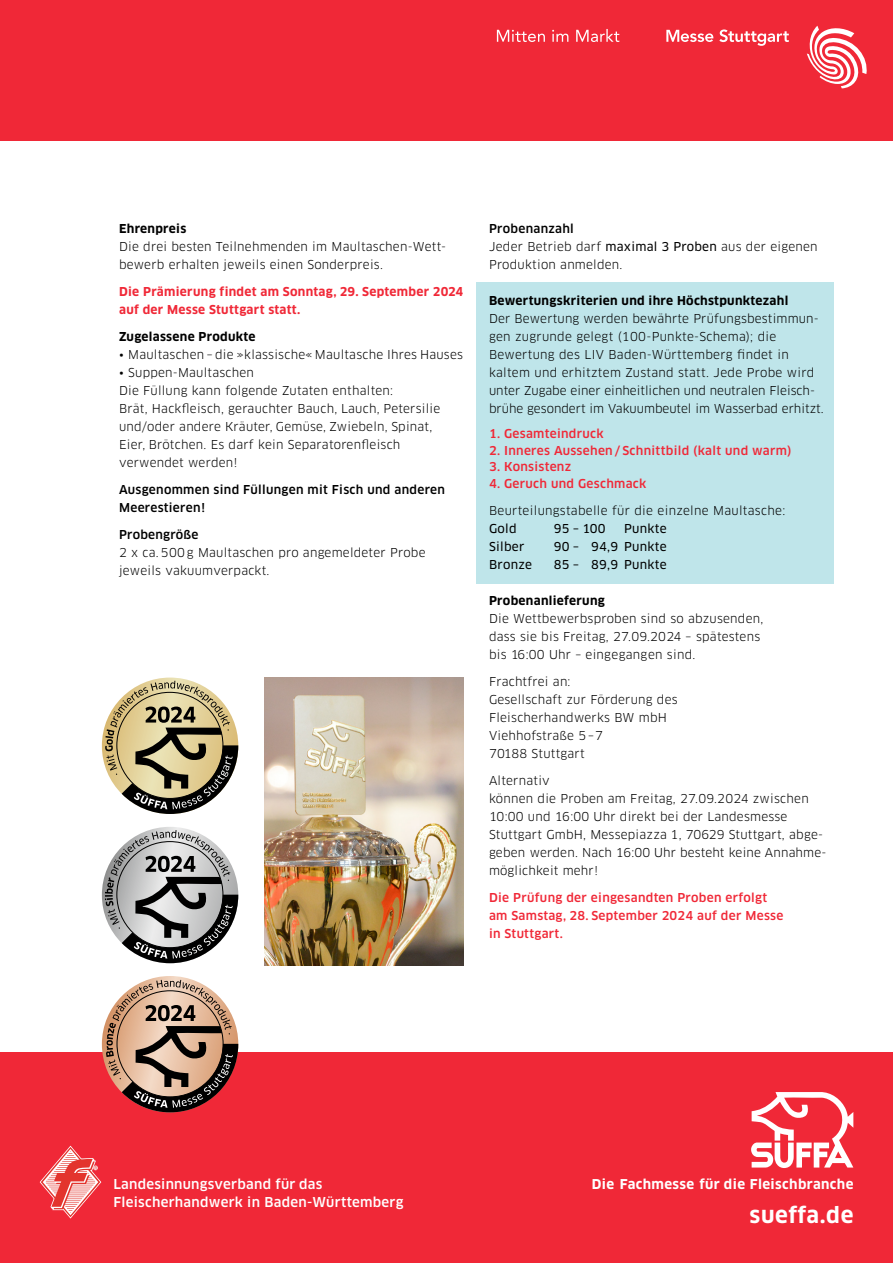
<style>
.page{position:relative;width:893px;height:1263px;background:#fff}
.page>*{position:absolute;margin:0;border:0;box-sizing:border-box;transform-origin:0 0}
.t1{font:700 21.75px "Clan Pro";letter-spacing:.025em;color:#fff}
.t2{font:500 13.35px/18.6px "Clan Pro";letter-spacing:.02em;color:#fff}
.Text_Weiss_Bold{font:700 13.35px "Clan Pro";letter-spacing:.03em;color:#fff}
.Copy_ClanBook_8pt{font:12px/18px "Clan Pro";letter-spacing:.02em;color:#000}
.Copy_ClanBook_8pt-2{font:12px/18px "Clan Pro";color:#000}
.Copy_ClanBook_8pt-3{font:500 12px/18px "Clan Pro";letter-spacing:.025em;color:#f02837}
.Text_Bold{font:12px/18px "Clan Pro";letter-spacing:.02em;color:#000}
.Copy_ClanBook_8pt-4{font:500 12px/18px "Clan Pro";letter-spacing:.025em;color:#000}
.Copy_ClanBook_8pt-5{font:700 12px "Clan Pro";letter-spacing:.025em;color:#000}
.Copy_ClanBook_8pt-6{font:700 12px "Clan Pro";letter-spacing:.025em;color:#f02837}
.Copy_ClanBook_8pt-7{font:12px "Clan Pro News";letter-spacing:.025em;color:#000}
.Text_Bold-2{font:700 12px "Clan Pro";letter-spacing:.025em;color:#000}
.Text_Bold_Rot{font:700 12px "Clan Pro";letter-spacing:.025em;color:#f02837}
.Text_Medium{font:12px "Clan Pro News";letter-spacing:.025em;color:#000}
.s1{font-family:"Clan Pro News"}
</style>
<div class="page">
<div style="left:476px;top:282px;width:357px;height:301px;background:#bfe5ea"></div>
<div style="left:0;top:0;width:893px;height:140px;background:#f02837"></div>
<svg style="left:719px;top:29px;width:70px;height:17px"></svg>
<svg style="left:807px;top:26px;width:60px;height:62px"></svg>
<svg style="left:666px;top:30px;width:47px;height:12px"></svg>
<svg style="left:552px;top:30px;width:16px;height:12px"></svg>
<svg style="left:576px;top:29px;width:43px;height:13px"></svg>
<svg style="left:497px;top:30px;width:48px;height:12px"></svg>
<img style="left:265px;top:677px;width:198px;height:288px">
<div style="left:0;top:1052px;width:893px;height:211px;background:#f02837"></div>
<svg style="left:40px;top:1145px;width:62px;height:74px"></svg>
<svg style="left:751px;top:1092px;width:102px;height:76px"></svg>
<svg style="left:106px;top:980px;width:132px;height:132px"></svg>
<svg style="left:105px;top:830px;width:133px;height:133px"></svg>
<svg style="left:105px;top:681px;width:133px;height:133px"></svg>
<p class="Text_Bold-2" style="left:119px;top:221px;width:69px">Ehrenpreis</p>
<p class="Copy_ClanBook_8pt" style="left:119px;top:237px;width:329px">Die drei besten Teilnehmenden im Maultaschen-Wett&shy;bewerb erhalten jeweils einen Sonderpreis.</p>
<p class="Copy_ClanBook_8pt-6" style="left:119px;top:284px;width:346px">Die Prämierung findet am Sonntag, 29. September 2024</p>
<p class="Text_Bold_Rot" style="left:119px;top:302px;width:183px">auf der Messe Stuttgart statt.</p>
<p class="Copy_ClanBook_8pt-5" style="left:119px;top:329px;width:138px">Zugelassene Produkte</p>
<p class="Copy_ClanBook_8pt" style="left:119px;top:345px;width:345px">• Maultaschen – die »klassische« Maultasche Ihres Hauses</p>
<p class="Copy_ClanBook_8pt" style="left:119px;top:363px;width:136px">• Suppen-Maultaschen</p>
<p class="Copy_ClanBook_8pt" style="left:119px;top:381px;width:323px">Die Füllung kann folgende Zutaten enthalten:<br>Brät, Hackfleisch, gerauchter Bauch, Lauch, Petersilie und/oder andere Kräuter, Gemüse, Zwiebeln, Spinat, Eier, Brötchen. Es darf kein Separatorenfleisch verwendet werden!</p>
<p class="Copy_ClanBook_8pt-4" style="left:119px;top:480px;width:327px">Ausgenommen sind Füllungen mit Fisch und anderen<br>Meerestieren!</p>
<p class="Copy_ClanBook_8pt-4" style="left:119px;top:525px;width:81px">Probengröße</p>
<p class="Text_Bold" style="left:119px;top:543px;width:308px">2 x ca. 500 g Maultaschen pro angemeldeter Probe jeweils vakuumverpackt.</p>
<p class="Copy_ClanBook_8pt-4" style="left:489px;top:219px;width:86px">Probenanzahl</p>
<p class="Copy_ClanBook_8pt" style="left:489px;top:237px;width:330px">Jeder Betrieb darf <span class="s1">maximal 3 Proben</span> aus der eigenen<br>Produktion anmelden.</p>
<p class="Copy_ClanBook_8pt-5" style="left:489px;top:293px;width:301px">Bewertungskriterien und ihre Höchstpunktezahl</p>
<p class="Copy_ClanBook_8pt" style="left:489px;top:309px;width:331px">Der Bewertung werden bewährte Prüfungsbestimmun-</p>
<p class="Copy_ClanBook_8pt" style="left:489px;top:327px;width:289px">gen zugrunde gelegt (100-Punkte-Schema); die</p>
<p class="Copy_ClanBook_8pt-2" style="left:489px;top:345px;width:336px">Bewertung des LIV Baden-Württemberg findet in kaltem und erhitztem Zustand statt. Jede Probe wird unter Zugabe einer einheitlichen und neutralen Fleisch&shy;brühe gesondert im Vakuumbeutel im Wasserbad erhitzt.</p>
<p class="Copy_ClanBook_8pt-3" style="left:489px;top:425px;width:116px">1. Gesamteindruck</p>
<p class="Copy_ClanBook_8pt-3" style="left:489px;top:441px;width:304px">2. Inneres Aussehen / Schnittbild (kalt und warm)</p>
<p class="Copy_ClanBook_8pt-3" style="left:489px;top:458px;width:84px">3. Konsistenz</p>
<p class="Copy_ClanBook_8pt-3" style="left:489px;top:474px;width:159px">4. Geruch und Geschmack</p>
<p class="Copy_ClanBook_8pt" style="left:489px;top:501px;width:298px">Beurteilungstabelle für die einzelne Maultasche:</p>
<p class="Text_Medium" style="left:489px;top:521px;width:29px">Gold</p>
<p class="Text_Medium" style="left:554px;top:521px;width:53px">95 – 100</p>
<p class="Text_Medium" style="left:624px;top:521px;width:44px">Punkte</p>
<p class="Copy_ClanBook_8pt-7" style="left:489px;top:539px;width:37px">Silber</p>
<p class="Copy_ClanBook_8pt-7" style="left:554px;top:539px;width:114px">90 – 94,9 Punkte</p>
<p class="Copy_ClanBook_8pt-7" style="left:489px;top:557px;width:45px">Bronze</p>
<p class="Copy_ClanBook_8pt-7" style="left:554px;top:557px;width:114px">85 – 89,9 Punkte</p>
<p class="Text_Bold-2" style="left:489px;top:593px;width:117px">Probenanlieferung</p>
<p class="Text_Bold" style="left:489px;top:609px;width:276px">Die Wettbewerbsproben sind so abzusenden,</p>
<p class="Text_Bold" style="left:489px;top:627px;width:273px">dass sie bis Freitag, 27.09.2024 – spätestens</p>
<p class="Text_Bold" style="left:489px;top:645px;width:208px">bis 16:00 Uhr – eingegangen sind.</p>
<p class="Copy_ClanBook_8pt" style="left:489px;top:672px;width:83px">Frachtfrei an:</p>
<p class="Copy_ClanBook_8pt" style="left:489px;top:690px;width:190px">Gesellschaft zur Förderung des<br>Fleischerhandwerks BW mbH</p>
<p class="Copy_ClanBook_8pt" style="left:489px;top:726px;width:116px">Viehhofstraße 5–7</p>
<p class="Copy_ClanBook_8pt" style="left:489px;top:744px;width:97px">70188 Stuttgart</p>
<p class="Copy_ClanBook_8pt" style="left:489px;top:771px;width:62px">Alternativ</p>
<p class="Copy_ClanBook_8pt" style="left:489px;top:789px;width:339px">können die Proben am Freitag, 27.09.2024 zwischen 10:00 und 16:00 Uhr direkt bei der Landesmesse Stuttgart GmbH, Messepiazza 1, 70629 Stuttgart, abge&shy;geben werden. Nach 16:00 Uhr besteht keine Annahme&shy;möglichkeit mehr!</p>
<p class="Copy_ClanBook_8pt-3" style="left:489px;top:888px;width:296px">Die Prüfung der eingesandten Proben erfolgt am Samstag, 28. September 2024 auf der Messe in Stuttgart.</p>
<p class="t2" style="left:113px;top:1174px;width:292px">Landesinnungsverband für das<br>Fleischerhandwerk in Baden-Württemberg</p>
<p class="Text_Weiss_Bold" style="left:592px;top:1176px;width:263px">Die Fachmesse für die Fleischbranche</p>
<p class="t1" style="left:750px;top:1203px;width:105px">sueffa.de</p>
</div>
